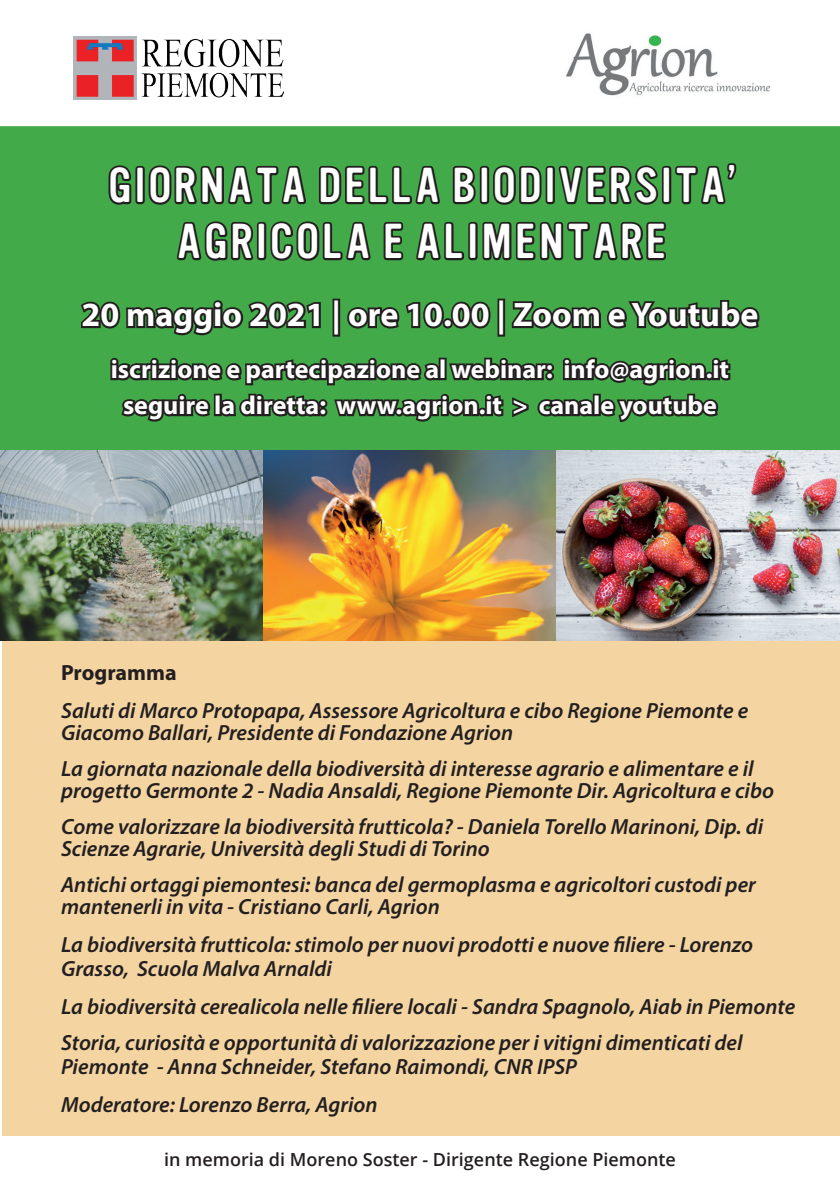
<style>
.page{position:relative;width:840px;height:1191px;background:#fff}
.page>*{position:absolute;margin:0;border:0;box-sizing:border-box;transform-origin:0 0}
.t1{font:48px/56px "Vinyl";color:#fff;text-align:center}
.t2{font:700 34px "Myriad Pro";color:#fff}
.t3{font:700 26px/36px "Myriad Pro";color:#fff;text-align:center}
.t4{font:italic 600 22px/22px "Myriad Pro";color:#231f20}
.t5{font:700 22px "Myriad Pro";color:#231f20}
.t6{font:600 18px "Open Sans";color:#231f20}
</style>
<div class="page">
<div style="left:0;top:126px;width:839px;height:150px;background:#42aa48"></div>
<img style="left:74px;top:36px;width:209px;height:64px">
<img style="left:566px;top:33px;width:204px;height:63px">
<div style="left:2px;top:640px;width:837px;height:495px;background:#f4d5a2"></div>
<div style="left:0;top:276px;width:839px;height:174px;background:#42aa48"></div>
<svg style="left:77px;top:126px;width:684px;height:297px"></svg>
<img style="left:268px;top:450px;width:571px;height:191px">
<img style="left:0;top:450px;width:268px;height:191px">
<h1 class="t1" style="left:107px;top:158px;width:630px">GIORNATA DELLA BIODIVERSITA’<br>AGRICOLA E ALIMENTARE</h1>
<h2 class="t2" style="left:81px;top:292px;width:678px">20 maggio 2021 | ore 10.00 | Zoom e Youtube</h2>
<p class="t3" style="left:111px;top:350px;width:619px">iscrizione e partecipazione al webinar: info@agrion.it seguire la diretta: www.agrion.it &gt; canale youtube</p>
<p class="t5" style="left:61px;top:658px;width:117px">Programma</p>
<p class="t4" style="left:61px;top:699px;width:688px">Saluti di Marco Protopapa, Assessore Agricoltura e cibo Regione Piemonte e<br>Giacomo Ballari, Presidente di Fondazione Agrion</p>
<p class="t4" style="left:61px;top:757px;width:714px">La giornata nazionale della biodiversità di interesse agrario e alimentare e il progetto Germonte 2 - Nadia Ansaldi, Regione Piemonte Dir. Agricoltura e cibo</p>
<p class="t4" style="left:61px;top:815px;width:703px">Come valorizzare la biodiversità frutticola? - Daniela Torello Marinoni, Dip. di<br>Scienze Agrarie, Università degli Studi di Torino</p>
<p class="t4" style="left:61px;top:873px;width:696px">Antichi ortaggi piemontesi: banca del germoplasma e agricoltori custodi per mantenerli in vita - Cristiano Carli, Agrion</p>
<p class="t4" style="left:61px;top:932px;width:693px;line-height:24px">La biodiversità frutticola: stimolo per nuovi prodotti e nuove filiere - Lorenzo<br>Grasso, Scuola Malva Arnaldi</p>
<p class="t4" style="left:61px;top:988px;width:735px;line-height:36px">La biodiversità cerealicola nelle filiere locali - Sandra Spagnolo, Aiab in Piemonte<br>Storia, curiosità e opportunità di valorizzazione per i vitigni dimenticati del</p>
<p class="t4" style="left:61px;top:1047px;width:517px;line-height:38px">Piemonte - Anna Schneider, Stefano Raimondi, CNR IPSP<br>Moderatore: Lorenzo Berra, Agrion</p>
<p class="t6" style="left:164px;top:1146px;width:513px">in memoria di Moreno Soster - Dirigente Regione Piemonte</p>
</div>
